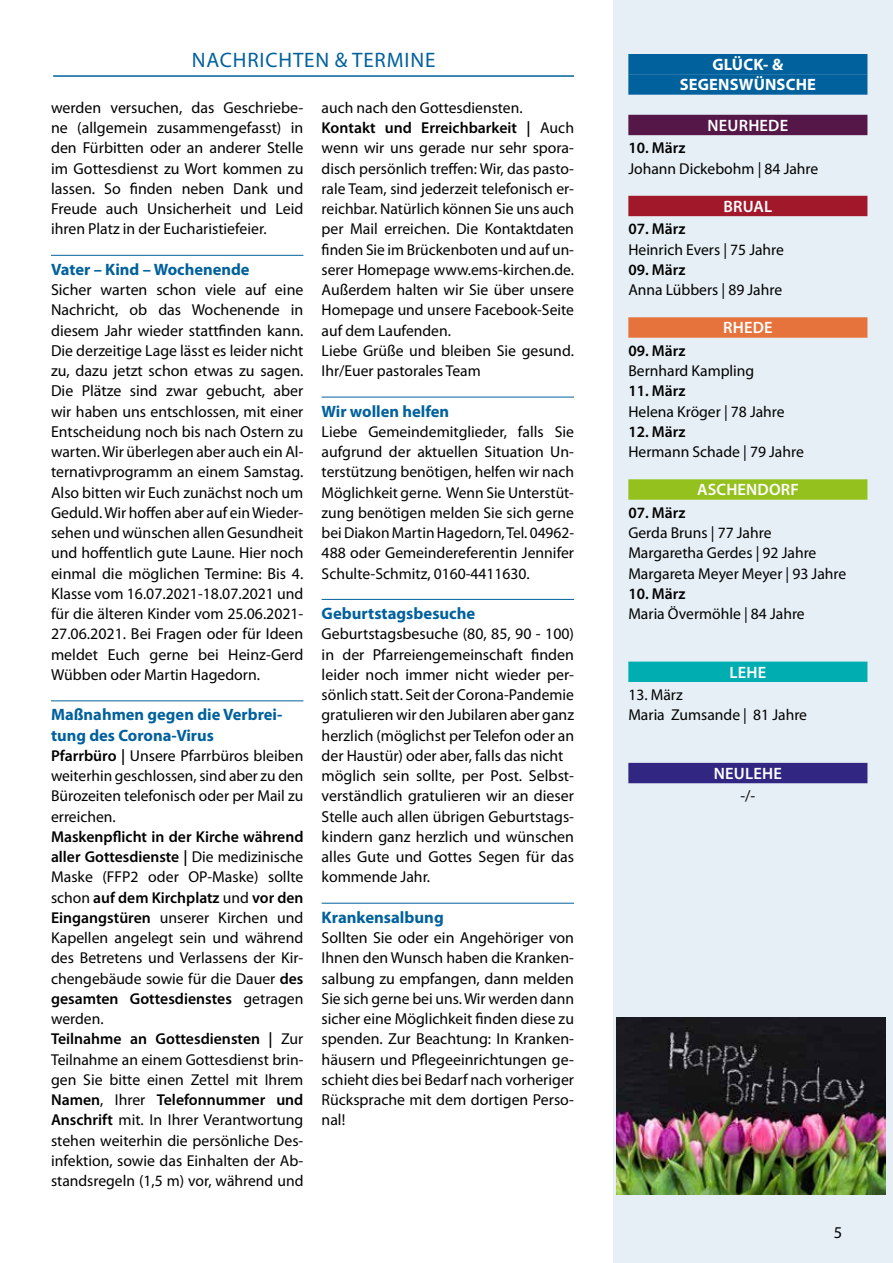
<style>
.page{position:relative;width:893px;height:1263px;background:#fff}
.page>*{position:absolute;margin:0;border:0;box-sizing:border-box;transform-origin:0 0}
.t1{font:21px "Myriad Pro";letter-spacing:.04em;color:#00619d}
.t2{font:700 16.65px "Myriad Pro";color:#00619d}
.t3{font:700 16.5px/20.2px "Myriad Pro";color:#00619d}
.t4{font:600 16.5px "Myriad Pro";letter-spacing:.01em;color:#fff}
.t5{font:700 16.5px/20.2px "Myriad Pro";letter-spacing:.01em;color:#fff;text-align:center}
.t6{font:16.5px "Myriad Pro";color:#000}
.t7{font:15.9px/20.2px "Myriad Pro";color:#000;text-align:justify}
.t8{font:15.75px/20.2px "Myriad Pro";color:#000}
.t9{font:600 15.75px "Myriad Pro";color:#000}
.s1{font-weight:600}
</style>
<div class="page">
<div style="left:613px;top:0;width:280px;height:1263px;background:#e6eff5"></div>
<hr style="left:53px;top:75px;width:521px;height:2px;background:#00619d">
<hr style="left:51px;top:255px;width:252px;height:1px;background:#00619d">
<hr style="left:51px;top:700px;width:252px;height:1px;background:#00619d">
<hr style="left:322px;top:397px;width:252px;height:1px;background:#00619d">
<hr style="left:322px;top:599px;width:252px;height:1px;background:#00619d">
<hr style="left:322px;top:903px;width:252px;height:1px;background:#00619d">
<div style="left:628px;top:54px;width:239px;height:20px;background:#00619d"></div>
<div style="left:628px;top:74px;width:239px;height:21px;background:#00619d"></div>
<div style="left:628px;top:115px;width:239px;height:20px;background:#541747"></div>
<div style="left:628px;top:196px;width:239px;height:20px;background:#a1182b"></div>
<div style="left:628px;top:317px;width:239px;height:21px;background:#e6723c"></div>
<div style="left:628px;top:479px;width:239px;height:21px;background:#95c11f"></div>
<div style="left:628px;top:662px;width:239px;height:20px;background:#00adb1"></div>
<div style="left:628px;top:763px;width:239px;height:20px;background:#312783"></div>
<img style="left:616px;top:1017px;width:270px;height:178px">
<h1 class="t1" style="left:192px;top:47px;width:245px">NACHRICHTEN &amp; TERMINE</h1>
<p class="t7" style="left:51px;top:97px;width:254px">werden versuchen, das Geschriebe&shy;ne (allgemein zusammengefasst) in den Fürbitten oder an anderer Stelle im Gottesdienst zu Wort kommen zu lassen. So finden neben Dank und Freude auch Unsicherheit und Leid ihren Platz in der Eucharistiefeier.</p>
<p class="t3" style="left:51px;top:259px;width:200px">Vater – Kind – Wochenende</p>
<p class="t7" style="left:51px;top:279px;width:254px">Sicher warten schon viele auf eine Nachricht, ob das Wochenende in diesem Jahr wieder stattfinden kann.<br>Die derzeitige Lage lässt es leider nicht zu, dazu jetzt schon etwas zu sagen.<br>Die Plätze sind zwar gebucht, aber wir haben uns entschlossen, mit einer Entscheidung noch bis nach Ostern zu warten. Wir überlegen aber auch ein Al&shy;ternativprogramm an einem Samstag.<br>Also bitten wir Euch zunächst noch um Geduld. Wir hoffen aber auf ein Wieder&shy;sehen und wünschen allen Gesundheit und hoffentlich gute Laune. Hier noch einmal die möglichen Termine: Bis 4.<br>Klasse vom 16.07.2021-18.07.2021 und für die älteren Kinder vom 25.06.2021- 27.06.2021. Bei Fragen oder für Ideen meldet Euch gerne bei Heinz-Gerd Wübben oder Martin Hagedorn.</p>
<p class="t3" style="left:51px;top:704px;width:233px">Maßnahmen gegen die Verbrei&shy;tung des Corona-Virus</p>
<p class="t8" style="left:51px;top:745px;width:254px;text-align:justify"><span class="s1">Pfarrbüro |</span> Unsere Pfarrbüros bleiben weiterhin geschlossen, sind aber zu den Bürozeiten telefonisch oder per Mail zu erreichen.</p>
<p class="t8" style="left:51px;top:826px;width:254px"><span class="s1">Maskenpflicht in der Kirche während aller Gottesdienste |</span> Die medizinische Maske (FFP2 oder OP-Maske) sollte schon <span class="s1">auf dem Kirchplatz</span> und <span class="s1">vor den Eingangstüren</span> unserer Kirchen und Kapellen angelegt sein und während des Betretens und Verlassens der Kir&shy;chengebäude sowie für die Dauer <span class="s1">des gesamten Gottesdienstes</span> getragen werden.<br><span class="s1">Teilnahme an Gottesdiensten |</span> Zur Teilnahme an einem Gottesdienst brin&shy;gen Sie bitte einen Zettel mit Ihrem <span class="s1">Namen</span>, Ihrer <span class="s1">Telefonnummer und Anschrift</span> mit. In Ihrer Verantwortung stehen weiterhin die persönliche Des&shy;infektion, sowie das Einhalten der Ab&shy;standsregeln (1,5 m) vor, während und</p>
<p class="t8" style="left:322px;top:97px;width:254px">auch nach den Gottesdiensten.<br><span class="s1">Kontakt und Erreichbarkeit |</span> Auch wenn wir uns gerade nur sehr spora&shy;disch persönlich treffen: Wir, das pasto&shy;rale Team, sind jederzeit telefonisch er&shy;reichbar. Natürlich können Sie uns auch per Mail erreichen. Die Kontaktdaten finden Sie im Brückenboten und auf un&shy;serer Homepage www.ems-kirchen.de.<br>Außerdem halten wir Sie über unsere Homepage und unsere Facebook-Seite auf dem Laufenden.<br>Liebe Grüße und bleiben Sie gesund.<br>Ihr/Euer pastorales Team</p>
<p class="t3" style="left:322px;top:400px;width:129px">Wir wollen helfen</p>
<p class="t8" style="left:322px;top:421px;width:254px;text-align:justify">Liebe Gemeindemitglieder, falls Sie aufgrund der aktuellen Situation Un&shy;terstützung benötigen, helfen wir nach Möglichkeit gerne. Wenn Sie Unterstüt&shy;zung benötigen melden Sie sich gerne bei Diakon Martin Hagedorn, Tel. 04962- 488 oder Gemeindereferentin Jennifer Schulte-Schmitz, 0160-4411630.</p>
<p class="t2" style="left:322px;top:603px;width:155px">Geburtstagsbesuche</p>
<p class="t7" style="left:322px;top:624px;width:254px;text-align:left">Geburtstagsbesuche (80, 85, 90 - 100) in der Pfarreiengemeinschaft finden leider noch immer nicht wieder per&shy;sönlich statt. Seit der Corona-Pandemie gratulieren wir den Jubilaren aber ganz herzlich (möglichst per Telefon oder an der Haustür) oder aber, falls das nicht möglich sein sollte, per Post. Selbst&shy;verständlich gratulieren wir an dieser Stelle auch allen übrigen Geburtstags&shy;kindern ganz herzlich und wünschen alles Gute und Gottes Segen für das kommende Jahr.</p>
<p class="t2" style="left:322px;top:906px;width:124px">Krankensalbung</p>
<p class="t7" style="left:322px;top:927px;width:254px">Sollten Sie oder ein Angehöriger von Ihnen den Wunsch haben die Kranken&shy;salbung zu empfangen, dann melden Sie sich gerne bei uns. Wir werden dann sicher eine Möglichkeit finden diese zu spenden. Zur Beachtung: In Kranken&shy;häusern und Pflegeeinrichtungen ge&shy;schieht dies bei Bedarf nach vorheriger Rücksprache mit dem dortigen Perso&shy;nal!</p>
<p class="t5" style="left:680px;top:54px;width:138px">GLÜCK- &amp;<br>SEGENSWÜNSCHE</p>
<p class="t4" style="left:708px;top:115px;width:82px">NEURHEDE</p>
<p class="t9" style="left:628px;top:138px;width:59px">10. März</p>
<p class="t8" style="left:628px;top:158px;width:191px">Johann Dickebohm | 84 Jahre</p>
<p class="t4" style="left:724px;top:196px;width:50px">BRUAL</p>
<p class="t9" style="left:628px;top:219px;width:59px">07. März</p>
<p class="t8" style="left:628px;top:239px;width:157px">Heinrich Evers | 75 Jahre</p>
<p class="t9" style="left:628px;top:259px;width:59px">09. März</p>
<p class="t8" style="left:628px;top:279px;width:155px">Anna Lübbers | 89 Jahre</p>
<p class="t4" style="left:723px;top:317px;width:51px">RHEDE</p>
<p class="t9" style="left:628px;top:340px;width:59px">09. März</p>
<p class="t8" style="left:628px;top:360px;width:127px">Bernhard Kampling</p>
<p class="t9" style="left:628px;top:381px;width:59px">11. März</p>
<p class="t8" style="left:628px;top:401px;width:158px">Helena Kröger | 78 Jahre</p>
<p class="t9" style="left:628px;top:421px;width:59px">12. März</p>
<p class="t8" style="left:628px;top:441px;width:177px">Hermann Schade | 79 Jahre</p>
<p class="t4" style="left:697px;top:479px;width:103px">ASCHENDORF</p>
<p class="t9" style="left:628px;top:502px;width:59px">07. März</p>
<p class="t8" style="left:628px;top:522px;width:219px">Gerda Bruns | 77 Jahre<br>Margaretha Gerdes | 92 Jahre<br>Margareta Meyer Meyer | 93 Jahre</p>
<p class="t9" style="left:628px;top:583px;width:59px">10. März</p>
<p class="t8" style="left:628px;top:603px;width:178px">Maria Övermöhle | 84 Jahre</p>
<p class="t4" style="left:729px;top:661px;width:38px">LEHE</p>
<p class="t8" style="left:628px;top:684px;width:180px">13. März<br>Maria Zumsande | 81 Jahre</p>
<p class="t4" style="left:714px;top:763px;width:69px">NEULEHE</p>
<p class="t8" style="left:740px;top:786px;width:16px">-/-</p>
<p class="t6" style="left:834px;top:1222px;width:10px">5</p>
</div>
